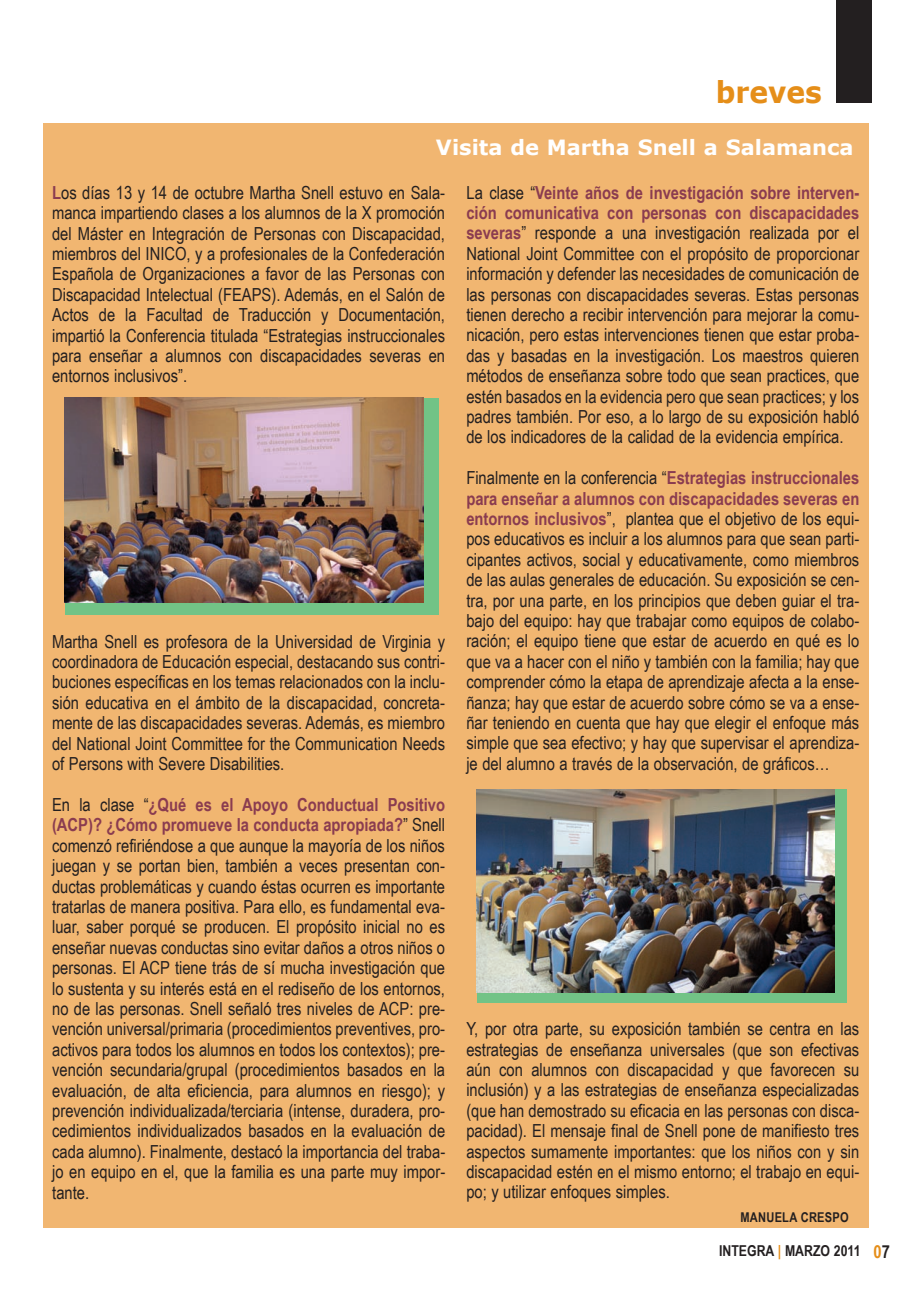
<style>
.page{position:relative;width:919px;height:1289px;background:#fff}
.page>*{position:absolute;margin:0;border:0;box-sizing:border-box;transform-origin:0 0}
.t1{font:700 30px "Verdana";color:#e58e19;scale:.94 1}
.t2{font:700 21px "Verdana";color:#fff}
.t3{font:18px/20.4px "Arial Narrow";color:#231f20;text-align:justify}
.t4{font:700 15px "Arial Narrow";color:#231f20}
.t5{font:700 13.5px "Arial Narrow";letter-spacing:.02em;color:#231f20}
.s1{font-weight:700;color:#8a3c50}
.s2{color:#e58e19}
.s3{font-size:18px;color:#e58e19}
.s4{font-size:18px}
</style>
<div class="page">
<div style="left:836px;top:0;width:35px;height:103px;background:#231f20"></div>
<div style="left:43px;top:123px;width:825px;height:1104px;background:#f1b671"></div>
<div style="left:65px;top:398px;width:373px;height:216px;background:#72c386"></div>
<img style="left:65px;top:398px;width:358px;height:204px">
<div style="left:477px;top:789px;width:369px;height:214px;background:#72c386"></div>
<img style="left:477px;top:789px;width:357px;height:203px">
<h1 class="t1" style="left:715px;top:73px;width:115px">breves</h1>
<p class="t2" style="left:436px;top:134px;width:419px">Visita de Martha Snell a Salamanca</p>
<p class="t3" style="left:52px;top:182px;width:394px"><span class="s1">L</span>os días 13 y 14 de octubre Martha Snell estuvo en Sala&shy;manca impartiendo clases a los alumnos de la X promoción del Máster en Integración de Personas con Discapacidad, miembros del INICO, y a profesionales de la Confederación Española de Organizaciones a favor de las Personas con Discapacidad Intelectual (FEAPS). Además, en el Salón de Actos de la Facultad de Traducción y Documentación, impartió la Conferencia titulada “Estrategias instruccionales para enseñar a alumnos con discapacidades severas en entornos inclusivos”.</p>
<p class="t3" style="left:52px;top:631px;width:394px">Martha Snell es profesora de la Universidad de Virginia y coordinadora de Educación especial, destacando sus contri&shy;buciones específicas en los temas relacionados con la inclu&shy;sión educativa en el ámbito de la discapacidad, concreta&shy;mente de las discapacidades severas. Además, es miembro del National Joint Committee for the Communication Needs of Persons with Severe Disabilities.</p>
<p class="t3" style="left:52px;top:794px;width:395px">En la clase “<span class="s1">¿Qué es el Apoyo Conductual Positivo (ACP)? ¿Cómo promueve la conducta apropiada?</span>” Snell comenzó refiriéndose a que aunque la mayoría de los niños juegan y se portan bien, también a veces presentan con&shy;ductas problemáticas y cuando éstas ocurren es importante tratarlas de manera positiva. Para ello, es fundamental eva&shy;luar, saber porqué se producen. El propósito inicial no es enseñar nuevas conductas sino evitar daños a otros niños o personas. El ACP tiene trás de sí mucha investigación que lo sustenta y su interés está en el rediseño de los entornos, no de las personas. Snell señaló tres niveles de ACP: pre&shy;vención universal/primaria (procedimientos preventives, pro&shy;activos para todos los alumnos en todos los contextos); pre&shy;vención secundaria/grupal (procedimientos basados en la evaluación, de alta eficiencia, para alumnos en riesgo); y prevención individualizada/terciaria (intense, duradera, pro&shy;cedimientos individualizados basados en la evaluación de cada alumno). Finalmente, destacó la importancia del traba&shy;jo en equipo en el, que la familia es una parte muy impor&shy;tante.</p>
<p class="t3" style="left:466px;top:182px;width:394px">La clase “<span class="s1">Veinte años de investigación sobre interven&shy;ción comunicativa con personas con discapacidades severas</span>” responde a una investigación realizada por el National Joint Committee con el propósito de proporcionar información y defender las necesidades de comunicación de las personas con discapacidades severas. Estas personas tienen derecho a recibir intervención para mejorar la comu&shy;nicación, pero estas intervenciones tienen que estar proba&shy;das y basadas en la investigación. Los maestros quieren métodos de enseñanza sobre todo que sean practices, que estén basados en la evidencia pero que sean practices; y los padres también. Por eso, a lo largo de su exposición habló de los indicadores de la calidad de la evidencia empírica.</p>
<p class="t3" style="left:466px;top:467px;width:394px">Finalmente en la conferencia “<span class="s1">Estrategias instruccionales para enseñar a alumnos con discapacidades severas en entornos inclusivos</span>”, plantea que el objetivo de los equi&shy;pos educativos es incluir a los alumnos para que sean parti&shy;cipantes activos, social y educativamente, como miembros de las aulas generales de educación. Su exposición se cen&shy;tra, por una parte, en los principios que deben guiar el tra&shy;bajo del equipo: hay que trabajar como equipos de colabo&shy;ración; el equipo tiene que estar de acuerdo en qué es lo que va a hacer con el niño y también con la familia; hay que comprender cómo la etapa de aprendizaje afecta a la ense&shy;ñanza; hay que estar de acuerdo sobre cómo se va a ense&shy;ñar teniendo en cuenta que hay que elegir el enfoque más simple que sea efectivo; y hay que supervisar el aprendiza&shy;je del alumno a través de la observación, de gráficos…</p>
<p class="t3" style="left:466px;top:1018px;width:394px">Y, por otra parte, su exposición también se centra en las estrategias de enseñanza universales (que son efectivas aún con alumnos con discapacidad y que favorecen su inclusión) y a las estrategias de enseñanza especializadas (que han demostrado su eficacia en las personas con disca&shy;pacidad). El mensaje final de Snell pone de manifiesto tres aspectos sumamente importantes: que los niños con y sin discapacidad estén en el mismo entorno; el trabajo en equi&shy;po; y utilizar enfoques simples.</p>
<p class="t5" style="left:740px;top:1209px;width:110px">MANUELA CRESPO</p>
<p class="t4" style="left:719px;top:1242px;width:172px">INTEGRA <span class="s2">|</span> MARZO 2011 <span class="s3">0</span><span class="s4">7</span></p>
</div>
